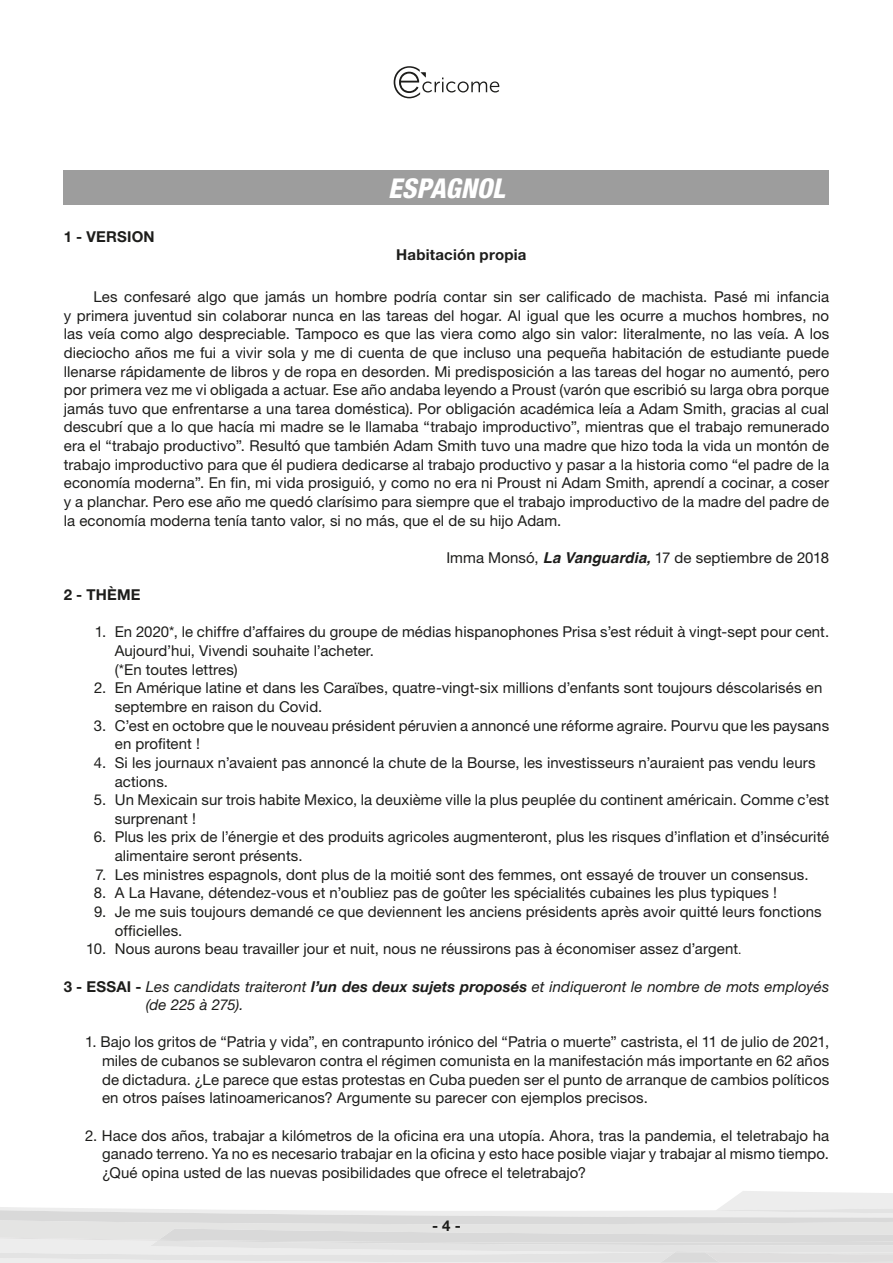
<style>
.page{position:relative;width:893px;height:1263px;background:#fff}
.page>*{position:absolute;margin:0;border:0;box-sizing:border-box;transform-origin:0 0}
.t1{font:italic 800 condensed 27.3px "Helvetica Neue";color:#fff}
.TEXTE_COURANT{font:15px/18.6px "Helvetica Neue LT Std";letter-spacing:.005em;color:#1d1d1b;text-align:justify}
.t2{font:italic 15px/18.6px "Helvetica Neue LT Std";letter-spacing:.01em;color:#1d1d1b}
.TEXTE_COURANT-2{font:700 15px "Helvetica Neue LT Std";letter-spacing:.015em;color:#1d1d1b}
.s1{font-family:"Helvetica";font-weight:700;font-style:italic}
.s2{font-size:12px}
.s3{font-weight:700;font-style:normal}
.s4{font-family:"Helvetica Neue";font-weight:700}
</style>
<div class="page">
<svg style="left:0;top:1191px;width:893px;height:72px"></svg>
<div style="left:64px;top:170px;width:765px;height:34px;background:#9d9d9d"></div>
<svg style="left:394px;top:66px;width:105px;height:32px"></svg>
<p class="TEXTE_COURANT-2" style="left:64px;top:227px;width:92px">1 - VERSION</p>
<p class="t1" style="left:388px;top:171px;width:118px">ESPAGNOL</p>
<p class="TEXTE_COURANT-2" style="left:396px;top:246px;width:132px">Habitación propia</p>
<p class="TEXTE_COURANT" style="left:64px;top:287px;width:767px;text-indent:30px">Les confesaré algo que jamás un hombre podría contar sin ser calificado de machista. Pasé mi infancia y primera juventud sin colaborar nunca en las tareas del hogar. Al igual que les ocurre a muchos hombres, no las veía como algo despreciable. Tampoco es que las viera como algo sin valor: literalmente, no las veía. A los dieciocho años me fui a vivir sola y me di cuenta de que incluso una pequeña habitación de estudiante puede llenarse rápidamente de libros y de ropa en desorden. Mi predisposición a las tareas del hogar no aumentó, pero por primera vez me vi obligada a actuar. Ese año andaba leyendo a Proust (varón que escribió su larga obra porque jamás tuvo que enfrentarse a una tarea doméstica). Por obligación académica leía a Adam Smith, gracias al cual descubrí que a lo que hacía mi madre se le llamaba “trabajo improductivo”, mientras que el trabajo remunerado era el “trabajo productivo”. Resultó que también Adam Smith tuvo una madre que hizo toda la vida un montón de trabajo improductivo para que él pudiera dedicarse al trabajo productivo y pasar a la historia como “el padre de la economía moderna”. En fin, mi vida prosiguió, y como no era ni Proust ni Adam Smith, aprendí a cocinar, a coser y a planchar. Pero ese año me quedó clarísimo para siempre que el trabajo improductivo de la madre del padre de la economía moderna tenía tanto valor, si no más, que el de su hijo Adam.</p>
<p class="TEXTE_COURANT" style="left:446px;top:548px;width:384px">Imma Monsó, <span class="s1">La Vanguardia,</span> 17 de septiembre de 2018</p>
<p class="TEXTE_COURANT-2" style="left:64px;top:585px;width:78px">2 - THÈME</p>
<p class="TEXTE_COURANT" style="left:115px;top:623px;width:716px;text-indent:-20px">1. En 2020*, le chiffre d’affaires du groupe de médias hispanophones Prisa s’est réduit à vingt-sept pour cent.<br>Aujourd’hui, Vivendi souhaite l’acheter.</p>
<p class="TEXTE_COURANT" style="left:115px;top:660px;width:124px">(*En toutes lettres)</p>
<p class="TEXTE_COURANT" style="left:94px;top:678px;width:730px">2. En Amérique latine et dans les Caraïbes, quatre-vingt-six millions d’enfants sont toujours déscolarisés en</p>
<p class="TEXTE_COURANT" style="left:115px;top:697px;width:209px">septembre en raison du Covid.</p>
<p class="TEXTE_COURANT" style="left:94px;top:716px;width:737px">3. C’est en octobre que le nouveau président péruvien a annoncé une réforme agraire. Pourvu que les paysans</p>
<p class="TEXTE_COURANT" style="left:115px;top:734px;width:87px">en profitent !</p>
<p class="TEXTE_COURANT" style="left:94px;top:753px;width:723px">4. Si les journaux n’avaient pas annoncé la chute de la Bourse, les investisseurs n’auraient pas vendu leurs</p>
<p class="TEXTE_COURANT" style="left:115px;top:772px;width:55px">actions.</p>
<p class="TEXTE_COURANT" style="left:94px;top:790px;width:737px">5. Un Mexicain sur trois habite Mexico, la deuxième ville la plus peuplée du continent américain. Comme c’est</p>
<p class="TEXTE_COURANT" style="left:115px;top:809px;width:83px">surprenant !</p>
<p class="TEXTE_COURANT" style="left:94px;top:828px;width:737px">6. Plus les prix de l’énergie et des produits agricoles augmenteront, plus les risques d’inflation et d’insécurité</p>
<p class="TEXTE_COURANT" style="left:115px;top:846px;width:189px">alimentaire seront présents.</p>
<p class="TEXTE_COURANT" style="left:95px;top:865px;width:715px">7. Les ministres espagnols, dont plus de la moitié sont des femmes, ont essayé de trouver un consensus.</p>
<p class="TEXTE_COURANT" style="left:94px;top:883px;width:685px">8. A La Havane, détendez-vous et n’oubliez pas de goûter les spécialités cubaines les plus typiques !</p>
<p class="TEXTE_COURANT" style="left:94px;top:902px;width:729px">9. Je me suis toujours demandé ce que deviennent les anciens présidents après avoir quitté leurs fonctions</p>
<p class="TEXTE_COURANT" style="left:115px;top:921px;width:69px">officielles.</p>
<p class="TEXTE_COURANT" style="left:86px;top:939px;width:657px">10. Nous aurons beau travailler jour et nuit, nous ne réussirons pas à économiser assez d’argent<span class="s2">.</span></p>
<p class="t2" style="left:146px;top:977px;width:685px;text-indent:-82px"><span class="s3">3 - ESSAI -</span> Les candidats traiteront <span class="s4">l’un des deux sujets proposés</span> et indiqueront le nombre de mots employés (de 225 à 275).</p>
<p class="TEXTE_COURANT" style="left:102px;top:1033px;width:729px;text-indent:-17px">1. Bajo los gritos de “Patria y vida”, en contrapunto irónico del “Patria o muerte” castrista, el 11 de julio de 2021, miles de cubanos se sublevaron contra el régimen comunista en la manifestación más importante en 62 años de dictadura. ¿Le parece que estas protestas en Cuba pueden ser el punto de arranque de cambios políticos en otros países latinoamericanos? Argumente su parecer con ejemplos precisos.</p>
<p class="TEXTE_COURANT" style="left:102px;top:1126px;width:729px;text-indent:-17px">2. Hace dos años, trabajar a kilómetros de la oficina era una utopía. Ahora, tras la pandemia, el teletrabajo ha ganado terreno. Ya no es necesario trabajar en la oficina y esto hace posible viajar y trabajar al mismo tiempo. ¿Qué opina usted de las nuevas posibilidades que ofrece el teletrabajo?</p>
<p class="TEXTE_COURANT-2" style="left:432px;top:1216px;width:30px">- 4 -</p>
</div>
